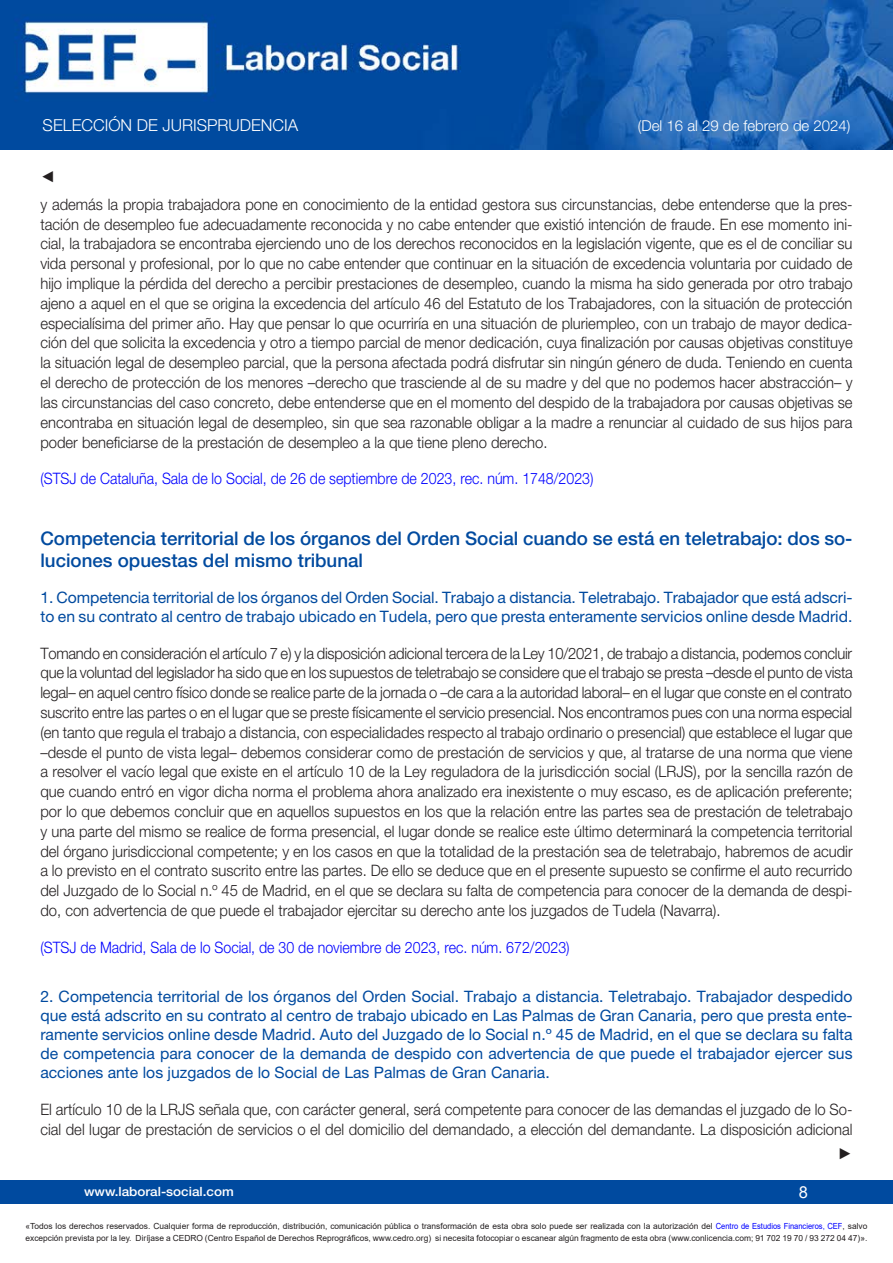
<style>
.page{position:relative;width:893px;height:1263px;background:#fff}
.page>*{position:absolute;margin:0;border:0;box-sizing:border-box;transform-origin:0 0}
.Cabecera_nuevo{font:500 18.75px/22px "Helvetica Neue LT Std";color:#004a9f}
.t1{font:300 16.5px "Helvetica Neue LT Std";color:#fff}
.t2{font:16.5px "Arial";color:#fff}
.Contenido_nuevo{font:300 15.75px/19.8px "Helvetica Neue LT Std";color:#231f20;text-align:justify;scale:.94 1}
.Subcabecera{font:15.75px/19px "Helvetica Neue LT Std";color:#004a9f}
.Contenido_nuevo-2{font:300 15.75px "Helvetica Neue LT Std";color:#00f;scale:.9 1}
.Contenido_nuevo-3{font:15.75px "Arial";color:#231f20;scale:.94 1}
.t3{font:300 15px "Helvetica Neue LT Std";color:#fff}
.t4{font:500 12.75px "Helvetica Neue LT Std";color:#fff;scale:1.06 1}
.t5{font:8.4px/12px "Arial";color:#231f20}
.s1{color:#00f}
</style>
<div class="page">
<div style="left:0;top:1180px;width:893px;height:23px;background:#004a9f"></div>
<img style="left:0;top:0;width:893px;height:149px">
<p class="t1" style="left:43px;top:115px;width:257px">SELECCIÓN DE JURISPRUDENCIA</p>
<p class="t3" style="left:638px;top:117px;width:214px">(Del 16 al 29 de febrero de 2024)</p>
<p class="Contenido_nuevo-3" style="left:40px;top:165px;width:17px">◄</p>
<p class="Contenido_nuevo" style="left:40px;top:194px;width:866px">y además la propia trabajadora pone en conocimiento de la entidad gestora sus circunstancias, debe entenderse que la pres&shy;tación de desempleo fue adecuadamente reconocida y no cabe entender que existió intención de fraude. En ese momento ini&shy;cial, la trabajadora se encontraba ejerciendo uno de los derechos reconocidos en la legislación vigente, que es el de conciliar su vida personal y profesional, por lo que no cabe entender que continuar en la situación de excedencia voluntaria por cuidado de hijo implique la pérdida del derecho a percibir prestaciones de desempleo, cuando la misma ha sido generada por otro trabajo ajeno a aquel en el que se origina la excedencia del artículo 46 del Estatuto de los Trabajadores, con la situación de protección especialísima del primer año. Hay que pensar lo que ocurriría en una situación de pluriempleo, con un trabajo de mayor dedica&shy;ción del que solicita la excedencia y otro a tiempo parcial de menor dedicación, cuya finalización por causas objetivas constituye la situación legal de desempleo parcial, que la persona afectada podrá disfrutar sin ningún género de duda. Teniendo en cuenta el derecho de protección de los menores –derecho que trasciende al de su madre y del que no podemos hacer abstracción– y las circunstancias del caso concreto, debe entenderse que en el momento del despido de la trabajadora por causas objetivas se encontraba en situación legal de desempleo, sin que sea razonable obligar a la madre a renunciar al cuidado de sus hijos para poder beneficiarse de la prestación de desempleo a la que tiene pleno derecho.</p>
<p class="Contenido_nuevo-2" style="left:40px;top:469px;width:616px">(STSJ de Cataluña, Sala de lo Social, de 26 de septiembre de 2023, rec. núm. 1748/2023)</p>
<p class="Cabecera_nuevo" style="left:40px;top:527px;width:814px">Competencia territorial de los órganos del Orden Social cuando se está en teletrabajo: dos so&shy;luciones opuestas del mismo tribunal</p>
<p class="Subcabecera" style="left:40px;top:587px;width:814px">1. Competencia territorial de los órganos del Orden Social. Trabajo a distancia. Teletrabajo. Trabajador que está adscri&shy;to en su contrato al centro de trabajo ubicado en Tudela, pero que presta enteramente servicios online desde Madrid.</p>
<p class="Contenido_nuevo" style="left:40px;top:643px;width:866px">Tomando en consideración el artículo 7 e) y la disposición adicional tercera de la Ley 10/2021, de trabajo a distancia, podemos concluir que la voluntad del legislador ha sido que en los supuestos de teletrabajo se considere que el trabajo se presta –desde el punto de vista legal– en aquel centro físico donde se realice parte de la jornada o –de cara a la autoridad laboral– en el lugar que conste en el contrato suscrito entre las partes o en el lugar que se preste físicamente el servicio presencial. Nos encontramos pues con una norma especial (en tanto que regula el trabajo a distancia, con especialidades respecto al trabajo ordinario o presencial) que establece el lugar que –desde el punto de vista legal– debemos considerar como de prestación de servicios y que, al tratarse de una norma que viene a resolver el vacío legal que existe en el artículo 10 de la Ley reguladora de la jurisdicción social (LRJS), por la sencilla razón de que cuando entró en vigor dicha norma el problema ahora analizado era inexistente o muy escaso, es de aplicación preferente; por lo que debemos concluir que en aquellos supuestos en los que la relación entre las partes sea de prestación de teletrabajo y una parte del mismo se realice de forma presencial, el lugar donde se realice este último determinará la competencia territorial del órgano jurisdiccional competente; y en los casos en que la totalidad de la prestación sea de teletrabajo, habremos de acudir a lo previsto en el contrato suscrito entre las partes. De ello se deduce que en el presente supuesto se confirme el auto recurrido del Juzgado de lo Social n.º 45 de Madrid, en el que se declara su falta de competencia para conocer de la demanda de despi&shy;do, con advertencia de que puede el trabajador ejercitar su derecho ante los juzgados de Tudela (Navarra).</p>
<p class="Contenido_nuevo-2" style="left:40px;top:938px;width:589px">(STSJ de Madrid, Sala de lo Social, de 30 de noviembre de 2023, rec. núm. 672/2023)</p>
<p class="Subcabecera" style="left:40px;top:986px;width:814px;text-align:justify">2. Competencia territorial de los órganos del Orden Social. Trabajo a distancia. Teletrabajo. Trabajador despedido que está adscrito en su contrato al centro de trabajo ubicado en Las Palmas de Gran Canaria, pero que presta ente&shy;ramente servicios online desde Madrid. Auto del Juzgado de lo Social n.º 45 de Madrid, en el que se declara su falta de competencia para conocer de la demanda de despido con advertencia de que puede el trabajador ejercer sus acciones ante los juzgados de lo Social de Las Palmas de Gran Canaria.</p>
<p class="Contenido_nuevo" style="left:40px;top:1099px;width:865px;line-height:20.2px">El artículo 10 de la LRJS señala que, con carácter general, será competente para conocer de las demandas el juzgado de lo So&shy;cial del lugar de prestación de servicios o el del domicilio del demandado, a elección del demandante. La disposición adicional</p>
<p class="Contenido_nuevo-3" style="left:838px;top:1143px;width:17px">►</p>
<p class="t4" style="left:84px;top:1184px;width:143px">www.laboral-social.com</p>
<p class="t2" style="left:799px;top:1180px;width:11px">8</p>
<p class="t5" style="left:26px;top:1220px;width:843px">«Todos los derechos reservados. Cualquier forma de reproducción, distribución, comunicación pública o transformación de esta obra solo puede ser realizada con la autorización del <span class="s1">Centro de Estudios Financieros, CEF</span>, salvo excepción prevista por la ley. Diríjase a CEDRO (Centro Español de Derechos Reprográficos, www.cedro.org) si necesita fotocopiar o escanear algún fragmento de esta obra (www.conlicencia.com; 91 702 19 70 / 93 272 04 47)».</p>
</div>
